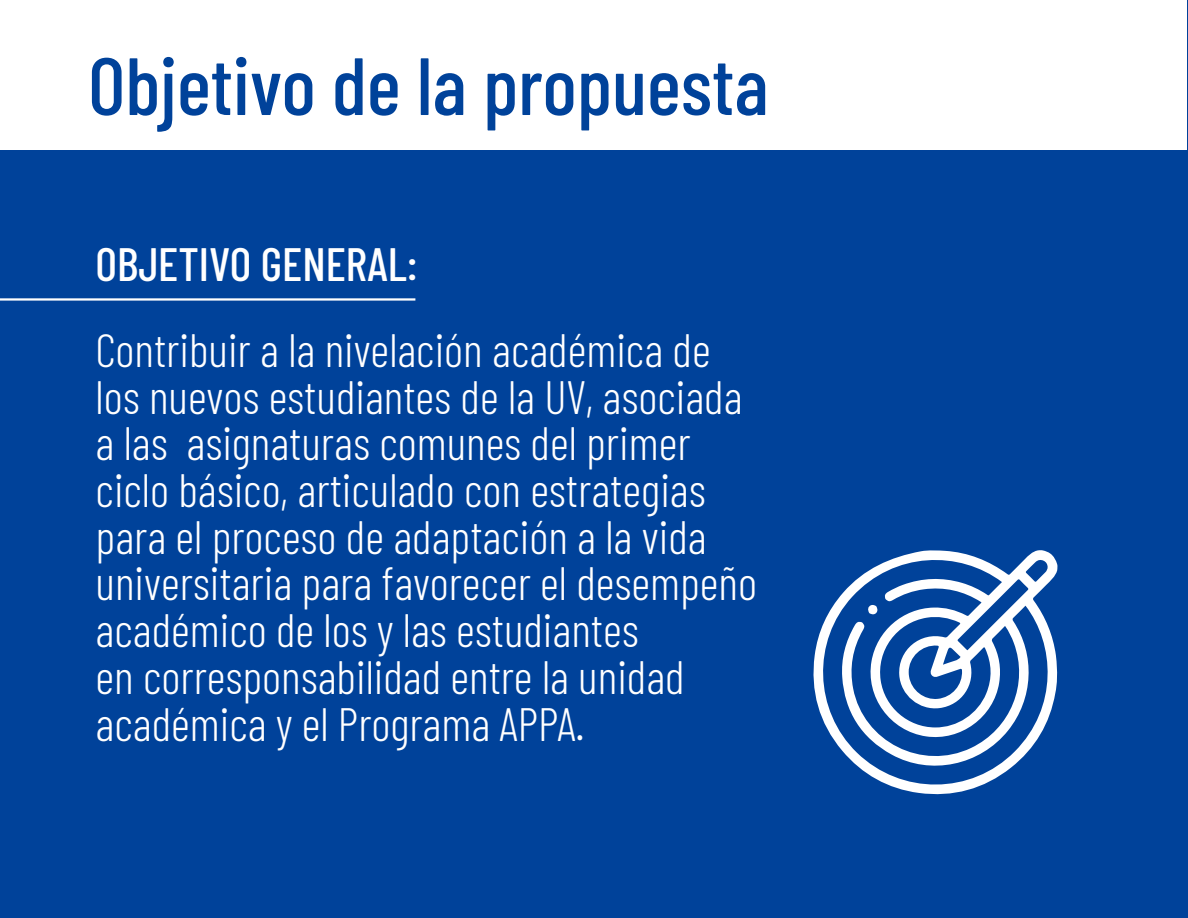
<style>
.page{position:relative;width:1188px;height:918px;background:#00429a}
.page>*{position:absolute;margin:0;border:0;box-sizing:border-box;transform-origin:0 0}
.t1{font:500 81px "Barlow Condensed";color:#00429a}
.t2{font:300 46.65px/46.7px "Barlow Condensed";color:#fff}
.t3{font:500 46.65px "Barlow Condensed";color:#fff}
</style>
<div class="page">
<div style="left:0;top:0;width:1186px;height:149px;background:#fff"></div>
<hr style="left:0;top:298px;width:415px;height:3px;background:#fff">
<svg style="left:813px;top:550px;width:245px;height:245px"></svg>
<svg style="left:867px;top:604px;width:11px;height:11px"></svg>
<p class="t1" style="left:88px;top:28px;width:682px">Objetivo de la propuesta</p>
<p class="t3" style="left:96px;top:230px;width:324px">OBJETIVO GENERAL:</p>
<p class="t2" style="left:96px;top:324px;width:663px">Contribuir a la nivelación académica de los nuevos estudiantes de la UV, asociada a las asignaturas comunes del primer ciclo básico, articulado con estrategias para el proceso de adaptación a la vida universitaria para favorecer el desempeño académico de los y las estudiantes<br>en corresponsabilidad entre la unidad académica y el Programa APPA.</p>
</div>
